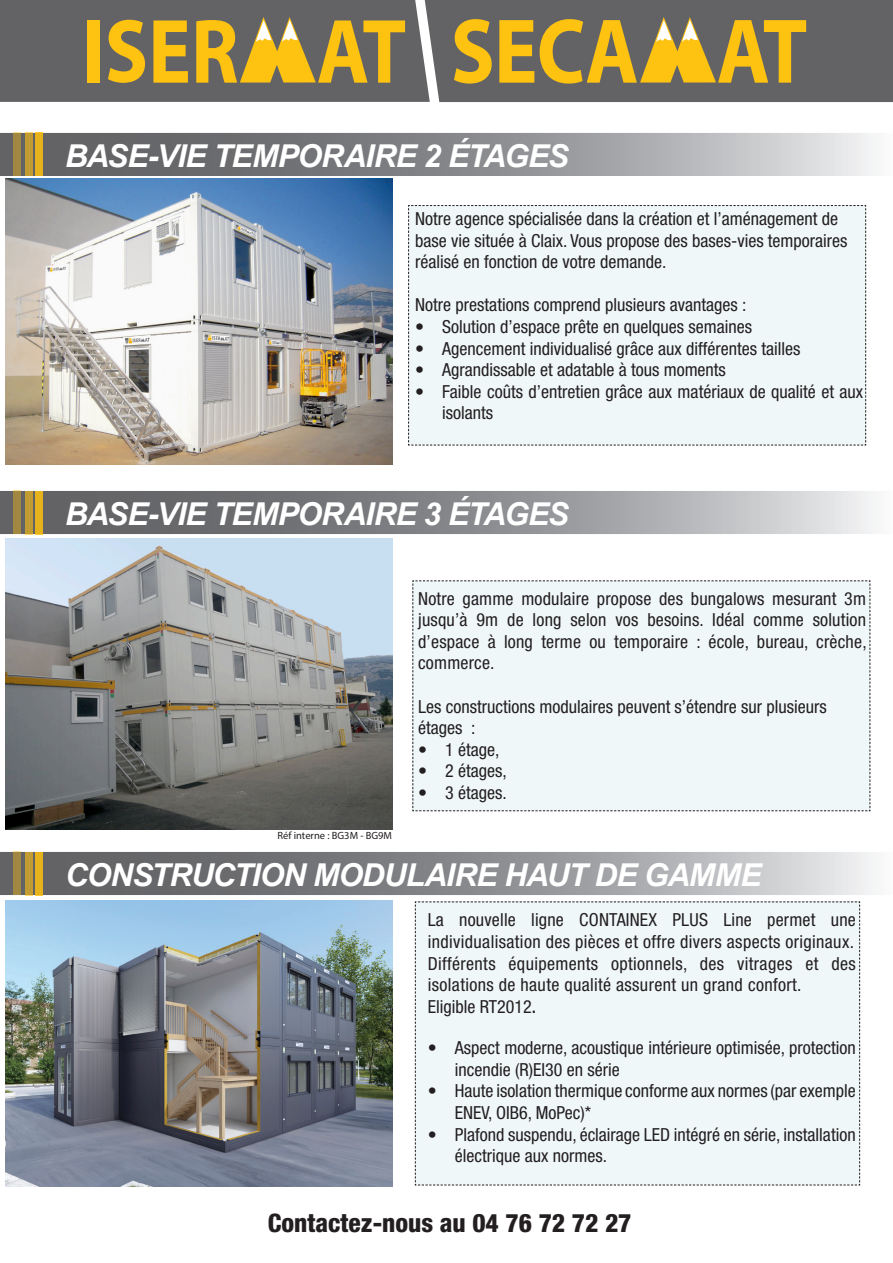
<style>
.page{position:relative;width:893px;height:1263px;background:#fff}
.page>*{position:absolute;margin:0;border:0;box-sizing:border-box;transform-origin:0 0}
.t1{font:italic 700 31.5px "Arial";letter-spacing:-.03em;color:#fff}
.t2{font:800 condensed 25.5px "Helvetica Neue";color:#231f20}
.t3{font:condensed 18px/21.6px "Helvetica Neue";color:#231f20}
.t4{font:condensed 18px/21.6px "Helvetica Neue";letter-spacing:.02em;color:#231f20}
.t5{font:10.5px "Myriad Pro";color:#231f20}
.s1{font-weight:500}
</style>
<div class="page">
<svg style="left:0;top:133px;width:876px;height:43px;background:#919293"></svg>
<div style="left:14px;top:133px;width:7px;height:43px;background:#a08843"></div>
<div style="left:25px;top:133px;width:7px;height:43px;background:#c09c32"></div>
<div style="left:36px;top:133px;width:7px;height:43px;background:#e6b31d"></div>
<div style="left:430px;top:0;width:463px;height:102px;background:#636366"></div>
<svg style="left:454px;top:19px;width:38px;height:65px;background:#b99735"></svg>
<svg style="left:499px;top:20px;width:35px;height:63px;background:#cda42a"></svg>
<svg style="left:540px;top:17px;width:266px;height:67px;background:#ac9041"></svg>
<svg style="left:0;top:0;width:430px;height:102px;background:#897b54"></svg>
<img style="left:6px;top:179px;width:387px;height:285px">
<svg style="left:0;top:491px;width:876px;height:43px;background:#919293"></svg>
<div style="left:14px;top:491px;width:7px;height:43px;background:#a08843"></div>
<div style="left:25px;top:491px;width:7px;height:43px;background:#c09c32"></div>
<div style="left:36px;top:491px;width:7px;height:43px;background:#e6b31d"></div>
<img style="left:6px;top:539px;width:386px;height:290px">
<svg style="left:0;top:852px;width:876px;height:43px;background:#919293"></svg>
<div style="left:14px;top:852px;width:7px;height:43px;background:#a08843"></div>
<div style="left:25px;top:852px;width:7px;height:43px;background:#c09c32"></div>
<div style="left:36px;top:852px;width:7px;height:43px;background:#e6b31d"></div>
<img style="left:6px;top:900px;width:387px;height:286px">
<div style="left:415px;top:901px;width:445px;height:285px;background:#f0f7f9"></div>
<div style="left:412px;top:580px;width:459px;height:231px;background:#f0f7f9"></div>
<div style="left:408px;top:205px;width:458px;height:241px;background:#f0f7f9"></div>
<h1 class="t1" style="left:65px;top:136px;width:505px">BASE-VIE TEMPORAIRE 2 ÉTAGES</h1>
<p class="t3" style="left:415px;top:208px;width:434px">Notre agence spécialisée dans la création et l’aménagement de base vie située à Claix. Vous propose des bases-vies temporaires réalisé en fonction de votre demande.</p>
<p class="t3" style="left:415px;top:294px;width:333px">Notre prestations comprend plusieurs avantages :</p>
<p class="t3" style="left:415px;top:316px;width:338px">• Solution d’espace prête en quelques semaines</p>
<p class="t3" style="left:415px;top:337px;width:387px">• Agencement individualisé grâce aux différentes tailles</p>
<p class="t3" style="left:415px;top:359px;width:312px">• Agrandissable et adatable à tous moments</p>
<p class="t3" style="left:442px;top:381px;width:422px;text-indent:-27px">• Faible coûts d’entretien grâce aux matériaux de qualité et aux isolants</p>
<h1 class="t1" style="left:65px;top:494px;width:505px">BASE-VIE TEMPORAIRE 3 ÉTAGES</h1>
<p class="t5" style="left:277px;top:829px;width:116px">Réf interne : BG3M - BG9M</p>
<p class="t3" style="left:418px;top:587px;width:450px;text-align:justify">Notre gamme modulaire propose des bungalows mesurant 3m jusqu’à 9m de long selon vos besoins. Idéal comme solution d’espace à long terme ou temporaire : école, bureau, crèche, commerce.</p>
<p class="t3" style="left:418px;top:695px;width:410px">Les constructions modulaires peuvent s’étendre sur plusieurs étages :</p>
<p class="t3" style="left:418px;top:738px;width:83px">• 1 étage,</p>
<p class="t3" style="left:418px;top:760px;width:90px">• 2 étages,</p>
<p class="t3" style="left:418px;top:782px;width:90px">• 3 étages.</p>
<h1 class="t1" style="left:65px;top:855px;width:698px">CONSTRUCTION MODULAIRE HAUT DE GAMME</h1>
<p class="t4" style="left:428px;top:909px;width:430px">La nouvelle ligne CONTAINEX PLUS Line permet une individualisation des pièces et offre divers aspects originaux.<br>Différents équipements optionnels, des vitrages et des isolations de haute qualité assurent un grand confort.<br>Eligible RT2012<span class="s1">.</span></p>
<p class="t3" style="left:455px;top:1037px;width:403px;text-indent:-27px">• Aspect moderne, acoustique intérieure optimisée, protection incendie (R)EI30 en série</p>
<p class="t3" style="left:455px;top:1080px;width:402px;text-indent:-27px">• Haute isolation thermique conforme aux normes (par exemple<br>ENEV, OIB6, MoPec)*</p>
<p class="t3" style="left:455px;top:1123px;width:403px;text-indent:-27px">• Plafond suspendu, éclairage LED intégré en série, installation électrique aux normes.</p>
<h2 class="t2" style="left:268px;top:1207px;width:365px">Contactez-nous au 04 76 72 72 27</h2>
</div>
